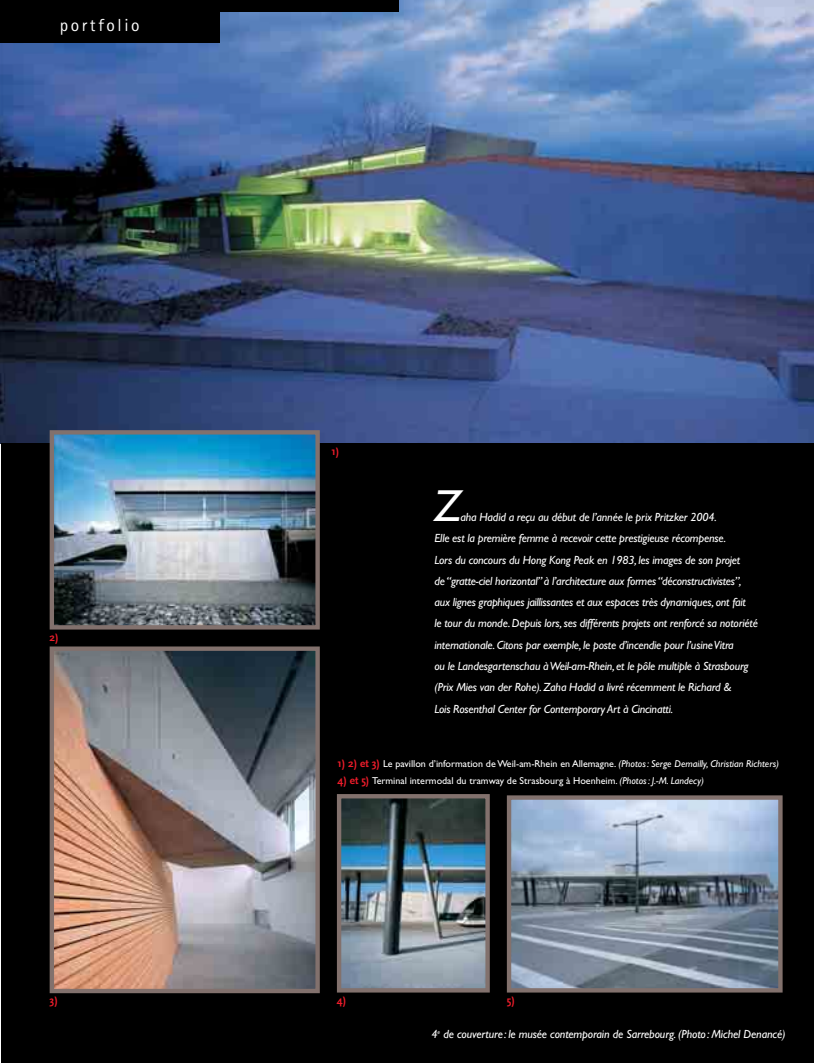
<style>
.page{position:relative;width:814px;height:1063px;background:#fff}
.page>*{position:absolute;margin:0;border:0;box-sizing:border-box;transform-origin:0 0}
.t1{font:italic 45px "Gill Sans";color:#fff}
.t2{font:17.5px "Rotis Sans Serif";letter-spacing:.15em;color:#fff}
.t3{font:italic 11.88px/21.2px "Gill Sans";letter-spacing:-.015em;color:#fff}
.t4{font:700 11.25px "Scala Sans";color:#ed1c2a}
.t5{font:10px "Gill Sans";color:#fff}
.s1{font-family:"Scala Sans";font-weight:700;font-size:11.25px;color:#ed1c2a}
.s2{font-style:italic}
</style>
<div class="page">
<img style="left:1px;top:0;width:813px;height:443px">
<div style="left:1px;top:11px;width:219px;height:32px;background:#000"></div>
<div style="left:1px;top:0;width:398px;height:12px;background:#000"></div>
<div style="left:1px;top:443px;width:813px;height:619px;background:#000"></div>
<img style="left:55px;top:435px;width:260px;height:189px">
<div style="left:50px;top:430px;width:270px;height:199px;border:4px solid #82716d"></div>
<img style="left:342px;top:799px;width:143px;height:188px">
<div style="left:337px;top:794px;width:153px;height:198px;border:4px solid #82716d"></div>
<img style="left:512px;top:800px;width:265px;height:187px">
<div style="left:507px;top:795px;width:275px;height:197px;border:4px solid #82716d"></div>
<img style="left:55px;top:651px;width:260px;height:337px">
<div style="left:50px;top:646px;width:270px;height:347px;border:4px solid #82716d"></div>
<h2 class="t2" style="left:60px;top:19px;width:81px">portfolio</h2>
<p class="t4" style="left:50px;top:633px;width:11px">2)</p>
<p class="t4" style="left:331px;top:447px;width:9px">1)</p>
<h1 class="t1" style="left:434px;top:490px;width:28px">Z</h1>
<p class="t3" style="left:434px;top:508px;width:325px;text-indent:26px">aha Hadid a reçu au début de l’année le prix Pritzker 2004.<br>Elle est la première femme à recevoir cette prestigieuse récompense.<br>Lors du concours du Hong Kong Peak en 1983,les images de son projet<br>de “gratte-ciel horizontal”à l’architecture aux formes “déconstructivistes”, aux lignes graphiques jaillissantes et aux espaces très dynamiques,ont fait<br>le tour du monde.Depuis lors,ses différents projets ont renforcé sa notoriété internationale.Citons par exemple,le poste d’incendie pour l’usine Vitra<br>ou le Landesgartenschau à Weil-am-Rhein,et le pôle multiple à Strasbourg (Prix Mies van der Rohe).Zaha Hadid a livré récemment le Richard &amp;<br>Lois Rosenthal Center for Contemporary Art à Cincinatti.</p>
<p class="t5" style="left:337px;top:760px;width:443px"><span class="s1">1) 2) et 3)</span> Le pavillon d’information de Weil-am-Rhein en Allemagne. <span class="s2">(Photos: Serge Demailly, Christian Richters)</span></p>
<p class="t5" style="left:337px;top:777px;width:368px"><span class="s1">4) et 5)</span> Terminal intermodal du tramway de Strasbourg à Hoenheim. <span class="s2">(Photos: J.-M. Landecy)</span></p>
<p class="t4" style="left:50px;top:995px;width:10px">3)</p>
<p class="t4" style="left:337px;top:995px;width:11px">4)</p>
<p class="t4" style="left:507px;top:995px;width:10px">5)</p>
<p class="t3" style="left:431px;top:1024px;width:355px">4<sup>e</sup> de couverture: le musée contemporain de Sarrebourg. (Photo: Michel Denancé)</p>
</div>
